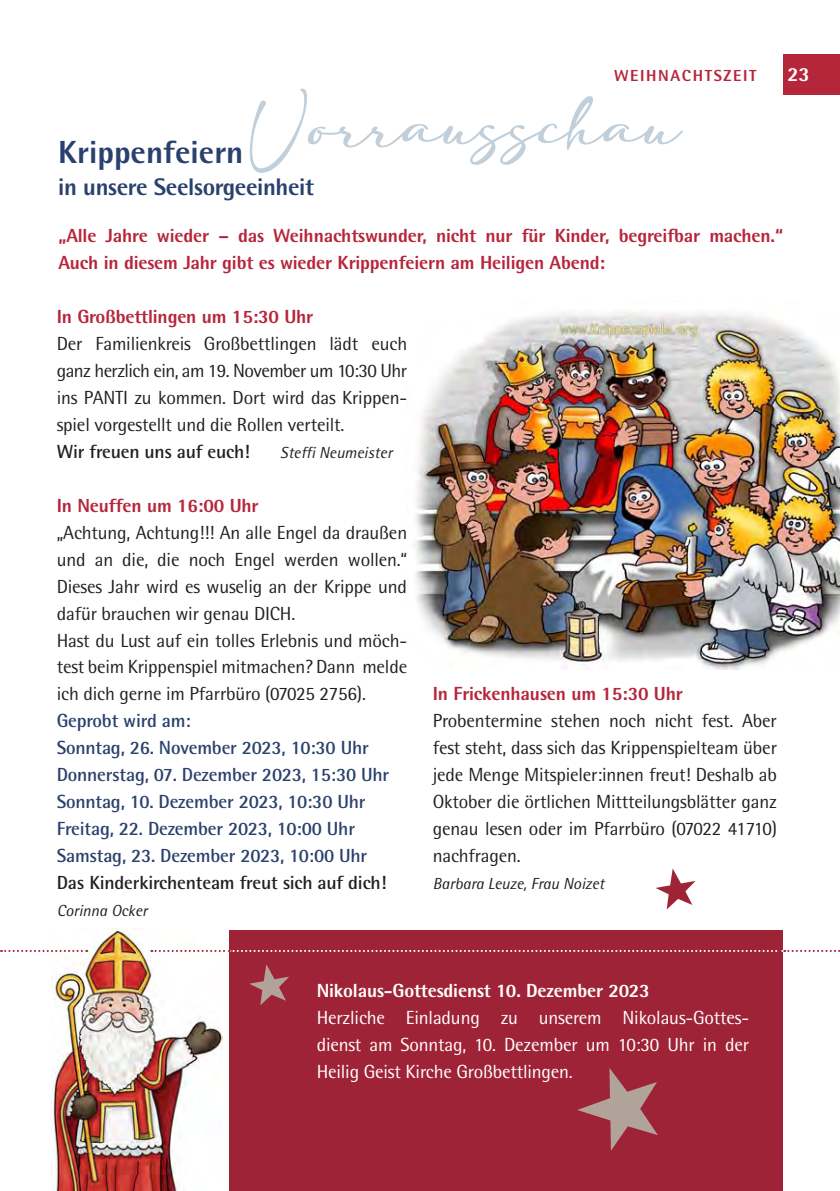
<style>
.page{position:relative;width:840px;height:1191px;background:#fff}
.page>*{position:absolute;margin:0;border:0;box-sizing:border-box;transform-origin:0 0}
.t1{font:45.8px "valentine";letter-spacing:.01em;color:#c0cfda;scale:1.18 1}
.t2{font:800 32px "Rotis Semi Sans";color:#2a416d}
.t3{font:800 24px "Rotis Semi Sans";letter-spacing:-.015em;color:#2a416d}
.t4{font:800 20px "Rotis Semi Sans";color:#fff}
.t5{font:19px/27px "Rotis Semi Sans";letter-spacing:-.01em;color:#231f20;text-align:justify}
.t6{font:800 19px/27px "Rotis Semi Sans";letter-spacing:-.01em;color:#b6263b}
.t7{font:700 19px "Rotis Semi Sans";letter-spacing:-.01em;color:#2a416d}
.t8{font:19px/27px "Rotis Semi Sans";letter-spacing:-.01em;color:#fff;text-align:justify}
.t9{font:700 19px "Rotis Semi Sans";letter-spacing:-.01em;color:#231f20}
.t10{font:800 19px "Rotis Semi Sans";letter-spacing:-.01em;color:#fff}
.t11{font:italic 16px "Rotis Semi Sans";color:#231f20}
.t12{font:800 16px "Rotis Semi Sans";letter-spacing:.1em;color:#b6263b}
</style>
<div class="page">
<div style="left:782px;top:54px;width:57px;height:41px;background:#b6263b"></div>
<div style="left:229px;top:930px;width:553px;height:261px;background:#9f2336"></div>
<img style="left:414px;top:312px;width:425px;height:357px">
<svg style="left:656px;top:868px;width:39px;height:41px"></svg>
<svg style="left:249px;top:964px;width:40px;height:41px"></svg>
<svg style="left:577px;top:1068px;width:80px;height:82px"></svg>
<img style="left:51px;top:929px;width:171px;height:262px">
<svg style="left:1px;top:950px;width:86px;height:2px"></svg>
<svg style="left:151px;top:950px;width:689px;height:2px"></svg>
<p class="t12" style="left:613px;top:65px;width:144px">WEIHNACHTSZEIT</p>
<p class="t4" style="left:787px;top:61px;width:24px">23</p>
<p class="t1" style="left:249px;top:103px;width:366px">Vorrausschau</p>
<p class="t2" style="left:58px;top:131px;width:187px">Krippenfeiern</p>
<p class="t3" style="left:58px;top:171px;width:257px">in unsere Seelsorgeeinheit</p>
<p class="t6" style="left:58px;top:222px;width:725px">„Alle Jahre wieder – das Weihnachtswunder, nicht nur für Kinder, begreifbar machen.“<br>Auch in diesem Jahr gibt es wieder Krippenfeiern am Heiligen Abend:</p>
<p class="t6" style="left:57px;top:303px;width:258px">In Großbettlingen um 15:30 Uhr</p>
<p class="t5" style="left:57px;top:330px;width:352px">Der Familienkreis Großbettlingen lädt euch ganz herzlich ein, am 19. November um 10:30 Uhr ins PANTI zu kommen. Dort wird das Krippen&shy;spiel vorgestellt und die Rollen verteilt.</p>
<p class="t9" style="left:57px;top:440px;width:194px">Wir freuen uns auf euch!</p>
<p class="t11" style="left:280px;top:443px;width:113px">Steffi Neumeister</p>
<p class="t6" style="left:57px;top:491px;width:203px">In Neuffen um 16:00 Uhr</p>
<p class="t5" style="left:57px;top:518px;width:352px">„Achtung, Achtung!!! An alle Engel da draußen und an die, die noch Engel werden wollen.“ Dieses Jahr wird es wuselig an der Krippe und dafür brauchen wir genau DICH.</p>
<p class="t5" style="left:57px;top:626px;width:352px">Hast du Lust auf ein tolles Erlebnis und möch&shy;test beim Krippenspiel mitmachen? Dann melde ich dich gerne im Pfarrbüro (07025 2756).</p>
<p class="t7" style="left:57px;top:709px;width:135px">Geprobt wird am:</p>
<p class="t7" style="left:57px;top:736px;width:313px">Sonntag, 26. November 2023, 10:30 Uhr</p>
<p class="t7" style="left:57px;top:763px;width:334px">Donnerstag, 07. Dezember 2023, 15:30 Uhr</p>
<p class="t7" style="left:57px;top:790px;width:310px">Sonntag, 10. Dezember 2023, 10:30 Uhr</p>
<p class="t7" style="left:57px;top:817px;width:299px">Freitag, 22. Dezember 2023, 10:00 Uhr</p>
<p class="t7" style="left:57px;top:844px;width:312px">Samstag, 23. Dezember 2023, 10:00 Uhr</p>
<p class="t9" style="left:57px;top:870px;width:331px">Das Kinderkirchenteam freut sich auf dich!</p>
<p class="t11" style="left:57px;top:900px;width:92px">Corinna Ocker</p>
<p class="t6" style="left:432px;top:680px;width:251px">In Frickenhausen um 15:30 Uhr</p>
<p class="t5" style="left:432px;top:707px;width:345px">Probentermine stehen noch nicht fest. Aber fest steht, dass sich das Krippenspielteam über jede Menge Mitspieler:innen freut! Deshalb ab Oktober die örtlichen Mittteilungsblätter ganz genau lesen oder im Pfarrbüro (07022 41710) nachfragen.</p>
<p class="t11" style="left:432px;top:874px;width:173px">Barbara Leuze, Frau Noizet</p>
<p class="t10" style="left:316px;top:978px;width:334px">Nikolaus-Gottesdienst 10. Dezember 2023</p>
<p class="t8" style="left:316px;top:1003px;width:433px">Herzliche Einladung zu unserem Nikolaus-Gottes&shy;dienst am Sonntag, 10. Dezember um 10:30 Uhr in der Heilig Geist Kirche Großbettlingen.</p>
</div>
